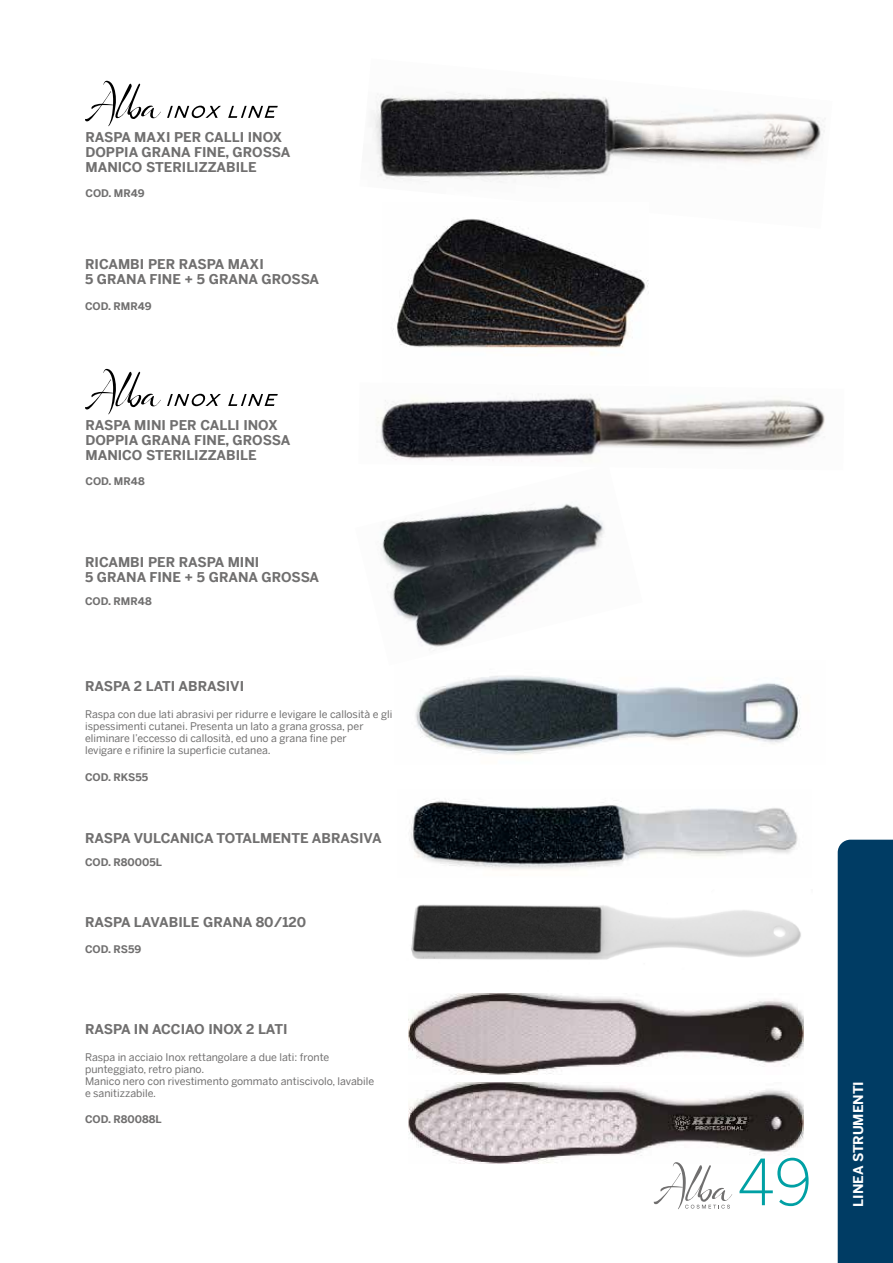
<style>
.page{position:relative;width:893px;height:1263px;background:#fff}
.page>*{position:absolute;margin:0;border:0;box-sizing:border-box;transform-origin:0 0}
.t1{font:300 63px "Benton Sans";color:#00a0a4}
.t2{font:700 13.5px/15px "Benton Sans";color:#706f6f}
.t3{font:700 13.5px "Benton Sans";color:#fff}
.t4{font:10.5px/12px "Benton Sans";color:#706f6f}
.t5{font:700 10.5px "Benton Sans";color:#706f6f}
</style>
<div class="page">
<img style="left:409px;top:1082px;width:395px;height:81px">
<svg style="left:653px;top:1162px;width:79px;height:47px"></svg>
<img style="left:415px;top:676px;width:386px;height:80px">
<img style="left:373px;top:91px;width:453px;height:91px">
<img style="left:397px;top:218px;width:251px;height:137px">
<svg style="left:85px;top:81px;width:76px;height:46px"></svg>
<svg style="left:167px;top:106px;width:111px;height:12px"></svg>
<svg style="left:85px;top:369px;width:76px;height:46px"></svg>
<svg style="left:167px;top:394px;width:111px;height:12px"></svg>
<img style="left:381px;top:502px;width:223px;height:145px">
<img style="left:409px;top:799px;width:389px;height:71px">
<img style="left:411px;top:904px;width:390px;height:56px">
<img style="left:377px;top:394px;width:448px;height:67px">
<div style="left:838px;top:840px;width:55px;height:423px;background:#003c64"></div>
<img style="left:408px;top:994px;width:395px;height:81px">
<p class="t2" style="left:85px;top:128px;width:207px">RASPA MAXI PER CALLI INOX<br>DOPPIA GRANA FINE, GROSSA<br>MANICO STERILIZZABILE</p>
<p class="t5" style="left:85px;top:184px;width:61px">COD. MR49</p>
<p class="t2" style="left:85px;top:255px;width:236px">RICAMBI PER RASPA MAXI<br>5 GRANA FINE + 5 GRANA GROSSA</p>
<p class="t5" style="left:85px;top:297px;width:68px">COD. RMR49</p>
<p class="t2" style="left:85px;top:416px;width:207px">RASPA MINI PER CALLI INOX<br>DOPPIA GRANA FINE, GROSSA<br>MANICO STERILIZZABILE</p>
<p class="t5" style="left:85px;top:472px;width:61px">COD. MR48</p>
<p class="t2" style="left:85px;top:553px;width:236px">RICAMBI PER RASPA MINI<br>5 GRANA FINE + 5 GRANA GROSSA</p>
<p class="t5" style="left:85px;top:592px;width:68px">COD. RMR48</p>
<p class="t2" style="left:85px;top:677px;width:161px">RASPA 2 LATI ABRASIVI</p>
<p class="t4" style="left:85px;top:707px;width:309px">Raspa con due lati abrasivi per ridurre e levigare le callosità e gli ispessimenti cutanei. Presenta un lato a grana grossa, per eliminare l’eccesso di callosità, ed uno a grana fine per<br>levigare e rifinire la superficie cutanea.</p>
<p class="t5" style="left:85px;top:768px;width:65px">COD. RKS55</p>
<p class="t2" style="left:85px;top:829px;width:298px">RASPA VULCANICA TOTALMENTE ABRASIVA</p>
<p class="t5" style="left:85px;top:853px;width:79px">COD. R80005L</p>
<p class="t2" style="left:85px;top:913px;width:223px">RASPA LAVABILE GRANA 80/120</p>
<p class="t5" style="left:85px;top:940px;width:58px">COD. RS59</p>
<p class="t2" style="left:85px;top:1020px;width:204px">RASPA IN ACCIAO INOX 2 LATI</p>
<p class="t4" style="left:85px;top:1049px;width:291px">Raspa in acciaio Inox rettangolare a due lati: fronte punteggiato, retro piano.<br>Manico nero con rivestimento gommato antiscivolo, lavabile e sanitizzabile.</p>
<p class="t5" style="left:85px;top:1110px;width:78px">COD. R80088L</p>
<h1 class="t1" style="left:737px;top:1129px;width:77px">49</h1>
<p class="t3" style="left:846px;top:1206px;width:127px;rotate:-90deg">LINEA STRUMENTI</p>
</div>
